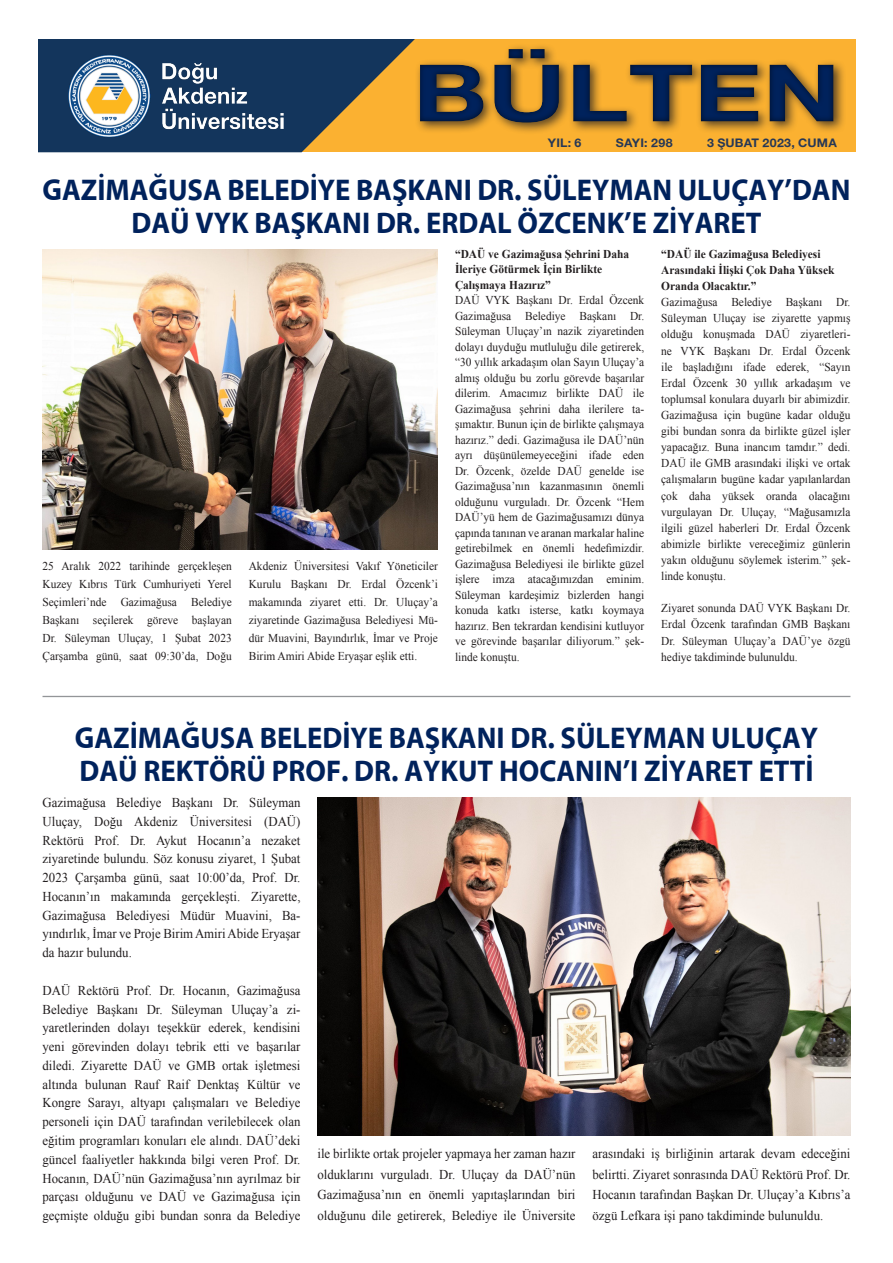
<style>
.page{position:relative;width:893px;height:1263px;background:#fff}
.page>*{position:absolute;margin:0;border:0;box-sizing:border-box;transform-origin:0 0}
.t1{font:700 79.35px "Helvetica Neue EMU";color:#00225c;scale:1.34 1}
.t2{font:700 30.15px/32.7px "Myriad EMU";color:#00225c;text-align:center;scale:.95 1}
.t3{font:13.5px/18.8px "Times New Roman";color:#231f20;text-align:justify;scale:.95 1}
.t4{font:12px/15.5px "Times New Roman";color:#231f20;text-align:justify;scale:.95 1}
.t5{font:700 12px/15.5px "Times New Roman";color:#231f20;scale:.95 1}
.t6{font:700 11.85px "Helvetica Neue EMU";letter-spacing:.015em;color:#00225c;scale:1.05 1}
</style>
<div class="page">
<div style="left:0;top:30px;width:855px;height:122px;background:#fbb131"></div>
<svg style="left:37px;top:38px;width:380px;height:114px;fill:#13355c"></svg>
<div style="left:372px;top:44px;width:521px;height:95px;background:#231f20;opacity:.75"></div>
<div style="left:0;top:0;width:37px;height:283px;background:#fff"></div>
<div style="left:0;top:0;width:893px;height:38px;background:#fff"></div>
<img style="left:64px;top:51px;width:223px;height:89px">
<img style="left:43px;top:250px;width:395px;height:299px">
<img style="left:317px;top:798px;width:533px;height:337px">
<hr style="left:43px;top:696px;width:807px;height:1px;background:#939598">
<h1 class="t1" style="left:413px;top:44px;width:321px">BÜLTEN</h1>
<p class="t6" style="left:548px;top:135px;width:33px">YIL: 6</p>
<p class="t6" style="left:616px;top:135px;width:56px">SAYI: 298</p>
<p class="t6" style="left:707px;top:135px;width:125px">3 ŞUBAT 2023, CUMA</p>
<p class="t2" style="left:43px;top:174px;width:852px">GAZİMAĞUSA BELEDİYE BAŞKANI DR. SÜLEYMAN ULUÇAY’DAN<br>DAÜ VYK BAŞKANI DR. ERDAL ÖZCENK’E ZİYARET</p>
<p class="t4" style="left:43px;top:557px;width:201px;line-height:18px">25 Aralık 2022 tarihinde gerçekleşen Kuzey Kıbrıs Türk Cumhuriyeti Yerel Seçimleri’nde Gazimağusa Belediye Başkanı seçilerek göreve başlayan Dr. Süleyman Uluçay, 1 Şubat 2023<br>Çarşamba günü, saat 09:30’da, Doğu</p>
<p class="t4" style="left:249px;top:557px;width:201px;line-height:18px">Akdeniz Üniversitesi Vakıf Yöneticiler Kurulu Başkanı Dr. Erdal Özcenk’i makamında ziyaret etti. Dr. Uluçay’a ziyaretinde Gazimağusa Belediyesi Mü&shy;dür Muavini, Bayındırlık, İmar ve Proje Birim Amiri Abide Eryaşar eşlik etti.</p>
<p class="t5" style="left:455px;top:246px;width:185px">“DAÜ ve Gazimağusa Şehrini Daha<br>İleriye Götürmek İçin Birlikte<br>Çalışmaya Hazırız”</p>
<p class="t4" style="left:455px;top:292px;width:201px">DAÜ VYK Başkanı Dr. Erdal Özcenk Gazimağusa Belediye Başkanı Dr.<br>Süleyman Uluçay’ın nazik ziyaretinden dolayı duyduğu mutluluğu dile getirerek, “30 yıllık arkadaşım olan Sayın Uluçay’a almış olduğu bu zorlu görevde başarılar dilerim. Amacımız birlikte DAÜ ile Gazimağusa şehrini daha ilerilere ta&shy;şımaktır. Bunun için de birlikte çalışmaya hazırız.” dedi. Gazimağusa ile DAÜ’nün ayrı düşünülemeyeceğini ifade eden Dr. Özcenk, özelde DAÜ genelde ise Gazimağusa’nın kazanmasının önemli olduğunu vurguladı. Dr. Özcenk “Hem DAÜ’yü hem de Gazimağusamızı dünya çapında tanınan ve aranan markalar haline getirebilmek en önemli hedefimizdir.<br>Gazimağusa Belediyesi ile birlikte güzel işlere imza atacağımızdan eminim.<br>Süleyman kardeşimiz bizlerden hangi konuda katkı isterse, katkı koymaya hazırız. Ben tekrardan kendisini kutluyor ve görevinde başarılar diliyorum.” şek&shy;linde konuştu.</p>
<p class="t5" style="left:661px;top:246px;width:184px;line-height:16px">“DAÜ ile Gazimağusa Belediyesi<br>Arasındaki İlişki Çok Daha Yüksek<br>Oranda Olacaktır.”</p>
<p class="t4" style="left:661px;top:294px;width:201px;line-height:16px">Gazimağusa Belediye Başkanı Dr.<br>Süleyman Uluçay ise ziyarette yapmış olduğu konuşmada DAÜ ziyaretleri&shy;ne VYK Başkanı Dr. Erdal Özcenk ile başladığını ifade ederek, “Sayın Erdal Özcenk 30 yıllık arkadaşım ve toplumsal konulara duyarlı bir abimizdir.<br>Gazimağusa için bugüne kadar olduğu gibi bundan sonra da birlikte güzel işler yapacağız. Buna inancım tamdır.” dedi.<br>DAÜ ile GMB arasındaki ilişki ve ortak çalışmaların bugüne kadar yapılanlardan çok daha yüksek oranda olacağını vurgulayan Dr. Uluçay, “Mağusamızla ilgili güzel haberleri Dr. Erdal Özcenk abimizle birlikte vereceğimiz günlerin yakın olduğunu söylemek isterim.” şek&shy;linde konuştu.</p>
<p class="t4" style="left:661px;top:600px;width:201px;line-height:16px">Ziyaret sonunda DAÜ VYK Başkanı Dr.<br>Erdal Özcenk tarafından GMB Başkanı Dr. Süleyman Uluçay’a DAÜ’ye özgü hediye takdiminde bulunuldu.</p>
<p class="t2" style="left:75px;top:722px;width:784px">GAZİMAĞUSA BELEDİYE BAŞKANI DR. SÜLEYMAN ULUÇAY</p>
<p class="t2" style="left:79px;top:755px;width:774px">DAÜ REKTÖRÜ PROF. DR. AYKUT HOCANIN’I ZİYARET ETTİ</p>
<p class="t3" style="left:43px;top:793px;width:273px">Gazimağusa Belediye Başkanı Dr. Süleyman Uluçay, Doğu Akdeniz Üniversitesi (DAÜ)<br>Rektörü Prof. Dr. Aykut Hocanın’a nezaket ziyaretinde bulundu. Söz konusu ziyaret, 1 Şubat 2023 Çarşamba günü, saat 10:00’da, Prof. Dr.<br>Hocanın’ın makamında gerçekleşti. Ziyarette, Gazimağusa Belediyesi Müdür Muavini, Ba&shy;yındırlık, İmar ve Proje Birim Amiri Abide Eryaşar da hazır bulundu.</p>
<p class="t3" style="left:43px;top:981px;width:273px">DAÜ Rektörü Prof. Dr. Hocanın, Gazimağusa Belediye Başkanı Dr. Süleyman Uluçay’a zi&shy;yaretlerinden dolayı teşekkür ederek, kendisini yeni görevinden dolayı tebrik etti ve başarılar diledi. Ziyarette DAÜ ve GMB ortak işletmesi altında bulunan Rauf Raif Denktaş Kültür ve Kongre Sarayı, altyapı çalışmaları ve Belediye personeli için DAÜ tarafından verilebilecek olan eğitim programları konuları ele alındı. DAÜ’deki güncel faaliyetler hakkında bilgi veren Prof. Dr.<br>Hocanın, DAÜ’nün Gazimağusa’nın ayrılmaz bir parçası olduğunu ve DAÜ ve Gazimağusa için geçmişte olduğu gibi bundan sonra da Belediye</p>
<p class="t3" style="left:317px;top:1142px;width:273px;line-height:21px">ile birlikte ortak projeler yapmaya her zaman hazır olduklarını vurguladı. Dr. Uluçay da DAÜ’nün Gazimağusa’nın en önemli yapıtaşlarından biri olduğunu dile getirerek, Belediye ile Üniversite</p>
<p class="t3" style="left:592px;top:1142px;width:273px;line-height:21px">arasındaki iş birliğinin artarak devam edeceğini belirtti. Ziyaret sonrasında DAÜ Rektörü Prof. Dr.<br>Hocanın tarafından Başkan Dr. Uluçay’a Kıbrıs’a özgü Lefkara işi pano takdiminde bulunuldu.</p>
</div>
